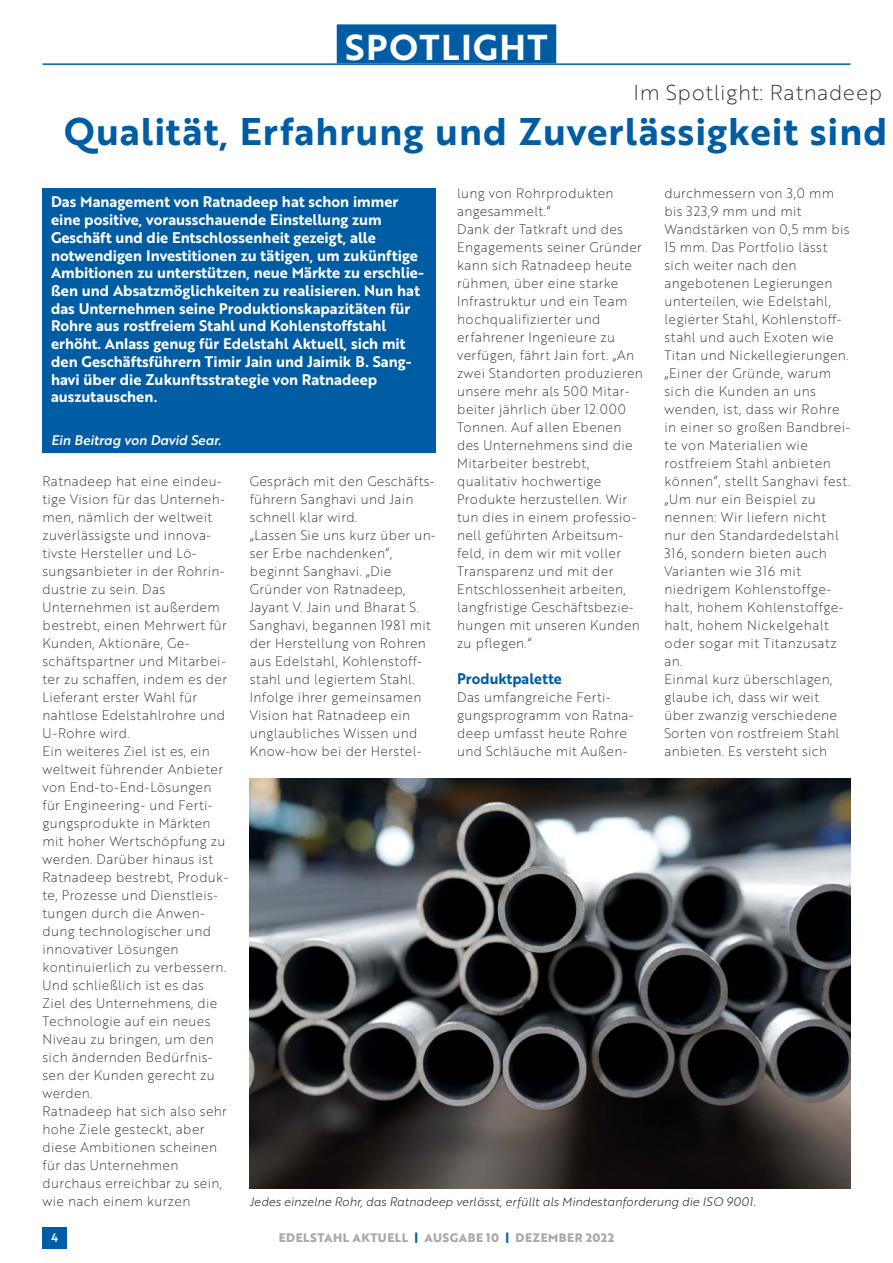
<style>
.page{position:relative;width:893px;height:1263px;background:#fff}
.page>*{position:absolute;margin:0;border:0;box-sizing:border-box;transform-origin:0 0}
.t1{font:37.5px "Brother 1816 Bold";letter-spacing:.025em;color:#005da3}
.t2{font:34.95px "Brother 1816 Bold";letter-spacing:.04em;color:#fff}
.t3{font:21px "Brother 1816 Thin";letter-spacing:.025em;color:#231f20}
.t4{font:15px/17.7px "Brother 1816 Bold";color:#fff}
.t5{font:15px "Brother 1816 Bold";color:#005da3;scale:.96 1}
.t6{font:13.5px/18px "Brother 1816 Thin";letter-spacing:.025em;color:#231f20;scale:.96 1}
.t7{font:13.5px "Brother 1816 Medium Italic";color:#fff}
.t8{font:12px "Brother 1816 Light Italic";letter-spacing:-.005em;color:#231f20}
.t9{font:700 12px "Brother 1816 Extra";letter-spacing:.04em;color:#a7a9ac}
.t10{font:12px "Brother 1816 Medium";color:#fff}
.s1{color:#005da3}
</style>
<div class="page">
<div style="left:43px;top:1227px;width:24px;height:21px;background:#005da3"></div>
<div style="left:337px;top:24px;width:219px;height:39px;background:#005da3"></div>
<hr style="left:43px;top:63px;width:807px;height:2px;background:#005da3">
<div style="left:43px;top:188px;width:393px;height:265px;background:#005da3"></div>
<img style="left:250px;top:778px;width:600px;height:411px">
<h2 class="t2" style="left:345px;top:35px;width:204px">SPOTLIGHT</h2>
<h3 class="t3" style="left:634px;top:85px;width:250px">Im Spotlight: Ratnadeep</h3>
<h1 class="t1" style="left:64px;top:118px;width:825px">Qualität, Erfahrung und Zuverlässigkeit sind</h1>
<p class="t6" style="left:664px;top:186px;width:195px">durchmessern von 3,0 mm bis 323,9 mm und mit<br>Wandstärken von 0,5 mm bis<br>15 mm. Das Portfolio lässt sich weiter nach den angebotenen Legierungen unterteilen, wie Edelstahl, legierter Stahl, Kohlenstoff&shy;stahl und auch Exoten wie<br>Titan und Nickellegierungen. „Einer der Gründe, warum sich die Kunden an uns wenden, ist, dass wir Rohre in einer so großen Bandbrei&shy;te von Materialien wie rostfreiem Stahl anbieten können“, stellt Sanghavi fest. „Um nur ein Beispiel zu nennen: Wir liefern nicht nur den Standardedelstahl<br>316, sondern bieten auch<br>Varianten wie 316 mit niedrigem Kohlenstoffge&shy;halt, hohem Kohlenstoffge&shy;halt, hohem Nickelgehalt oder sogar mit Titanzusatz an.<br>Einmal kurz überschlagen, glaube ich, dass wir weit über zwanzig verschiedene<br>Sorten von rostfreiem Stahl anbieten. Es versteht sich</p>
<p class="t6" style="left:457px;top:186px;width:195px">lung von Rohrprodukten angesammelt.“<br>Dank der Tatkraft und des<br>Engagements seiner Gründer kann sich Ratnadeep heute rühmen, über eine starke<br>Infrastruktur und ein Team hochqualifizierter und erfahrener Ingenieure zu verfügen, fährt Jain fort. „An zwei Standorten produzieren unsere mehr als 500 Mitar&shy;beiter jährlich über 12.000<br>Tonnen. Auf allen Ebenen des Unternehmens sind die<br>Mitarbeiter bestrebt, qualitativ hochwertige<br>Produkte herzustellen. Wir tun dies in einem professio&shy;nell geführten Arbeitsum&shy;feld, in dem wir mit voller<br>Transparenz und mit der<br>Entschlossenheit arbeiten, langfristige Geschäftsbezie&shy;hungen mit unseren Kunden zu pflegen.“</p>
<p class="t5" style="left:457px;top:673px;width:111px">Produktpalette</p>
<p class="t6" style="left:457px;top:690px;width:185px">Das umfangreiche Ferti&shy;gungsprogramm von Ratna&shy;deep umfasst heute Rohre und Schläuche mit Außen-</p>
<p class="t4" style="left:51px;top:195px;width:374px">Das Management von Ratnadeep hat schon immer eine positive, vorausschauende Einstellung zum Geschäft und die Entschlossenheit gezeigt, alle notwendigen Investitionen zu tätigen, um zukünftige Ambitionen zu unterstützen, neue Märkte zu erschlie&shy;ßen und Absatzmöglichkeiten zu realisieren. Nun hat das Unternehmen seine Produktionskapazitäten für Rohre aus rostfreiem Stahl und Kohlenstoffstahl erhöht. Anlass genug für Edelstahl Aktuell, sich mit den Geschäftsführern Timir Jain und Jaimik B. Sang&shy;havi über die Zukunftsstrategie von Ratnadeep auszutauschen.</p>
<p class="t7" style="left:51px;top:435px;width:172px">Ein Beitrag von David Sear.</p>
<p class="t6" style="left:43px;top:474px;width:195px">Ratnadeep hat eine eindeu&shy;tige Vision für das Unterneh&shy;men, nämlich der weltweit zuverlässigste und innova&shy;tivste Hersteller und Lö&shy;sungsanbieter in der Rohrin&shy;dustrie zu sein. Das<br>Unternehmen ist außerdem bestrebt, einen Mehrwert für<br>Kunden, Aktionäre, Ge&shy;schäftspartner und Mitarbei&shy;ter zu schaffen, indem es der<br>Lieferant erster Wahl für nahtlose Edelstahlrohre und<br>U-Rohre wird.<br>Ein weiteres Ziel ist es, ein weltweit führender Anbieter von End-to-End-Lösungen für Engineering- und Ferti&shy;gungsprodukte in Märkten mit hoher Wertschöpfung zu werden. Darüber hinaus ist<br>Ratnadeep bestrebt, Produk&shy;te, Prozesse und Dienstleis&shy;tungen durch die Anwen&shy;dung technologischer und innovativer Lösungen kontinuierlich zu verbessern.<br>Und schließlich ist es das<br>Ziel des Unternehmens, die<br>Technologie auf ein neues<br>Niveau zu bringen, um den sich ändernden Bedürfnis&shy;sen der Kunden gerecht zu werden.<br>Ratnadeep hat sich also sehr hohe Ziele gesteckt, aber diese Ambitionen scheinen für das Unternehmen durchaus erreichbar zu sein, wie nach einem kurzen</p>
<p class="t6" style="left:250px;top:474px;width:195px">Gespräch mit den Geschäfts&shy;führern Sanghavi und Jain schnell klar wird.<br>„Lassen Sie uns kurz über un&shy;ser Erbe nachdenken“, beginnt Sanghavi. „Die<br>Gründer von Ratnadeep,<br>Jayant V. Jain und Bharat S.<br>Sanghavi, begannen 1981 mit der Herstellung von Rohren aus Edelstahl, Kohlenstoff&shy;stahl und legiertem Stahl.<br>Infolge ihrer gemeinsamen<br>Vision hat Ratnadeep ein unglaubliches Wissen und<br>Know-how bei der Herstel-</p>
<p class="t8" style="left:250px;top:1197px;width:507px">Jedes einzelne Rohr, das Ratnadeep verlässt, erfüllt als Mindestanforderung die ISO 9001.</p>
<p class="t10" style="left:51px;top:1233px;width:8px">4</p>
<p class="t9" style="left:279px;top:1233px;width:337px">EDELSTAHL AKTUELL <span class="s1">|</span> AUSGABE 10 <span class="s1">|</span> DEZEMBER 2022</p>
</div>
